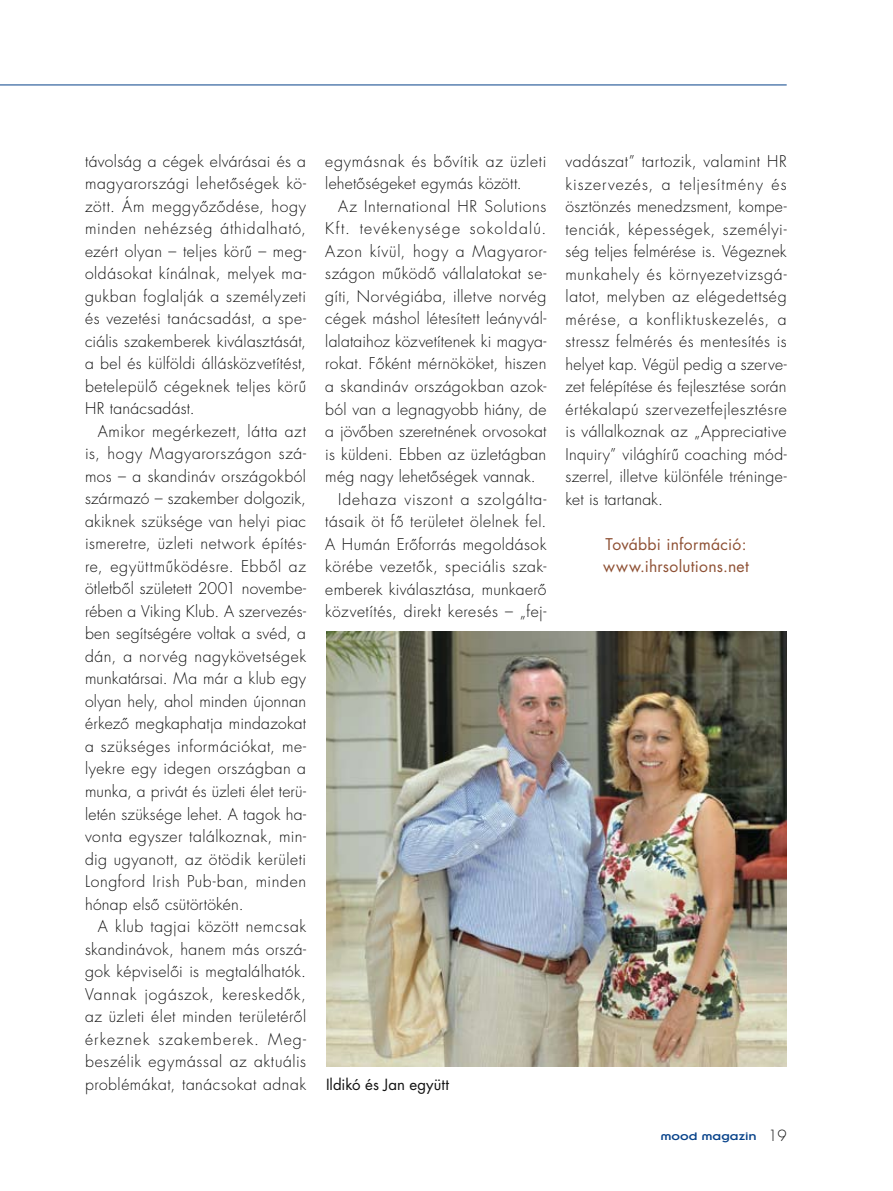
<style>
.page{position:relative;width:893px;height:1191px;background:#fff}
.page>*{position:absolute;margin:0;border:0;box-sizing:border-box;transform-origin:0 0}
.t1{font:300 15.75px/22.5px "Futura QS";letter-spacing:.025em;color:#121212;text-align:justify}
.t2{font:300 15.75px "Futura QS";letter-spacing:.05em;color:#121212}
.t3{font:15.75px/22.5px "Futura QS";letter-spacing:.015em;color:#8e5033}
.t4{font:300 15.75px "Futura QS";letter-spacing:.08em;color:#121212}
.t5{font:15px "Futura QS";letter-spacing:.005em;color:#121212}
.t6{font:12px "Insignia Hun";color:#07428a;scale:1.2 1}
.s1{font-family:"Futura QS";font-weight:300;font-size:15px;color:#121212}
</style>
<div class="page">
<hr style="left:0;top:85px;width:787px;height:1px;background:#07428a">
<img style="left:326px;top:631px;width:461px;height:435px">
<p class="t1" style="left:85px;top:150px;width:223px">távolság a cégek elvárásai és a magyarországi lehetôségek kö&shy;zött. Ám meggyôzôdése, hogy minden nehézség áthidalható, ezért olyan – teljes körû – meg&shy;oldásokat kínálnak, melyek ma&shy;gukban foglalják a személyzeti és vezetési tanácsadást, a spe&shy;ciális szakemberek kiválasztását, a bel és külföldi állásközvetítést, betelepülô cégeknek teljes körû HR tanácsadást.</p>
<p class="t1" style="left:85px;top:420px;width:223px;text-indent:13px">Amikor megérkezett, látta azt is, hogy Magyarországon szá&shy;mos – a skandináv országokból származó – szakember dolgozik, akiknek szüksége van helyi piac ismeretre, üzleti network építés&shy;re, együttmûködésre. Ebbôl az ötletbôl született 2001 novembe&shy;rében a Viking Klub. A szervezés&shy;ben segítségére voltak a svéd, a dán, a norvég nagykövetségek munkatársai. Ma már a klub egy olyan hely, ahol minden újonnan érkezô megkaphatja mindazokat a szükséges információkat, me&shy;lyekre egy idegen országban a munka, a privát és üzleti élet terü&shy;letén szüksége lehet. A tagok ha&shy;vonta egyszer találkoznak, min&shy;dig ugyanott, az ötödik kerületi Longford Irish Pub-ban, minden hónap elsô csütörtökén.</p>
<p class="t1" style="left:85px;top:915px;width:223px;text-indent:13px">A klub tagjai között nemcsak skandinávok, hanem más orszá&shy;gok képviselôi is megtalálhatók.<br>Vannak jogászok, kereskedôk, az üzleti élet minden területérôl érkeznek szakemberek. Meg&shy;beszélik egymással az aktuális problémákat, tanácsokat adnak</p>
<p class="t1" style="left:325px;top:150px;width:223px">egymásnak és bôvítik az üzleti lehetôségeket egymás között.</p>
<p class="t1" style="left:338px;top:195px;width:210px">Az International HR Solutions</p>
<p class="t4" style="left:325px;top:218px;width:223px">Kft. tevékenysége sokoldalú.</p>
<p class="t2" style="left:325px;top:241px;width:223px">Azon kívül, hogy a Magyaror-</p>
<p class="t1" style="left:325px;top:263px;width:223px">szágon mûködô vállalatokat se-</p>
<p class="t1" style="left:325px;top:285px;width:223px">gíti, Norvégiába, illetve norvég</p>
<p class="t1" style="left:325px;top:308px;width:223px">cégek máshol létesített leányvál-</p>
<p class="t1" style="left:325px;top:330px;width:223px">lalataihoz közvetítenek ki magya-</p>
<p class="t1" style="left:325px;top:353px;width:223px">rokat. Fôként mérnököket, hiszen</p>
<p class="t1" style="left:325px;top:375px;width:223px">a skandináv országokban azok-</p>
<p class="t1" style="left:325px;top:398px;width:223px">ból van a legnagyobb hiány, de</p>
<p class="t1" style="left:325px;top:420px;width:223px">a jövôben szeretnének orvosokat</p>
<p class="t1" style="left:325px;top:443px;width:222px">is küldeni. Ebben az üzletágban</p>
<p class="t1" style="left:325px;top:465px;width:212px">még nagy lehetôségek vannak.</p>
<p class="t2" style="left:338px;top:489px;width:210px">Idehaza viszont a szolgálta-</p>
<p class="t1" style="left:325px;top:510px;width:223px">tásaik öt fô területet ölelnek fel.</p>
<p class="t1" style="left:325px;top:533px;width:223px">A Humán Erôforrás megoldások</p>
<p class="t1" style="left:325px;top:555px;width:223px">körébe vezetôk, speciális szak-</p>
<p class="t1" style="left:325px;top:578px;width:223px">emberek kiválasztása, munkaerô</p>
<p class="t1" style="left:325px;top:600px;width:223px">közvetítés, direkt keresés – „fej-</p>
<p class="t5" style="left:326px;top:1074px;width:125px">Ildikó és Jan együtt</p>
<p class="t1" style="left:566px;top:150px;width:223px">vadászat” tartozik, valamint HR kiszervezés, a teljesítmény és ösztönzés menedzsment, kompe&shy;tenciák, képességek, személyi&shy;ség teljes felmérése is. Végeznek munkahely és környezetvizsgá&shy;latot, melyben az elégedettség mérése, a konfliktuskezelés, a stressz felmérés és mentesítés is helyet kap. Végül pedig a szerve&shy;zet felépítése és fejlesztése során értékalapú szervezetfejlesztésre is vállalkoznak az „Appreciative Inquiry” világhírû coaching mód&shy;szerrel, illetve különféle tréninge&shy;ket is tartanak.</p>
<p class="t3" style="left:603px;top:532px;width:147px">További információ: www.ihrsolutions.net</p>
<p class="t6" style="left:660px;top:1130px;width:107px">mood magazin <span class="s1">19</span></p>
</div>
